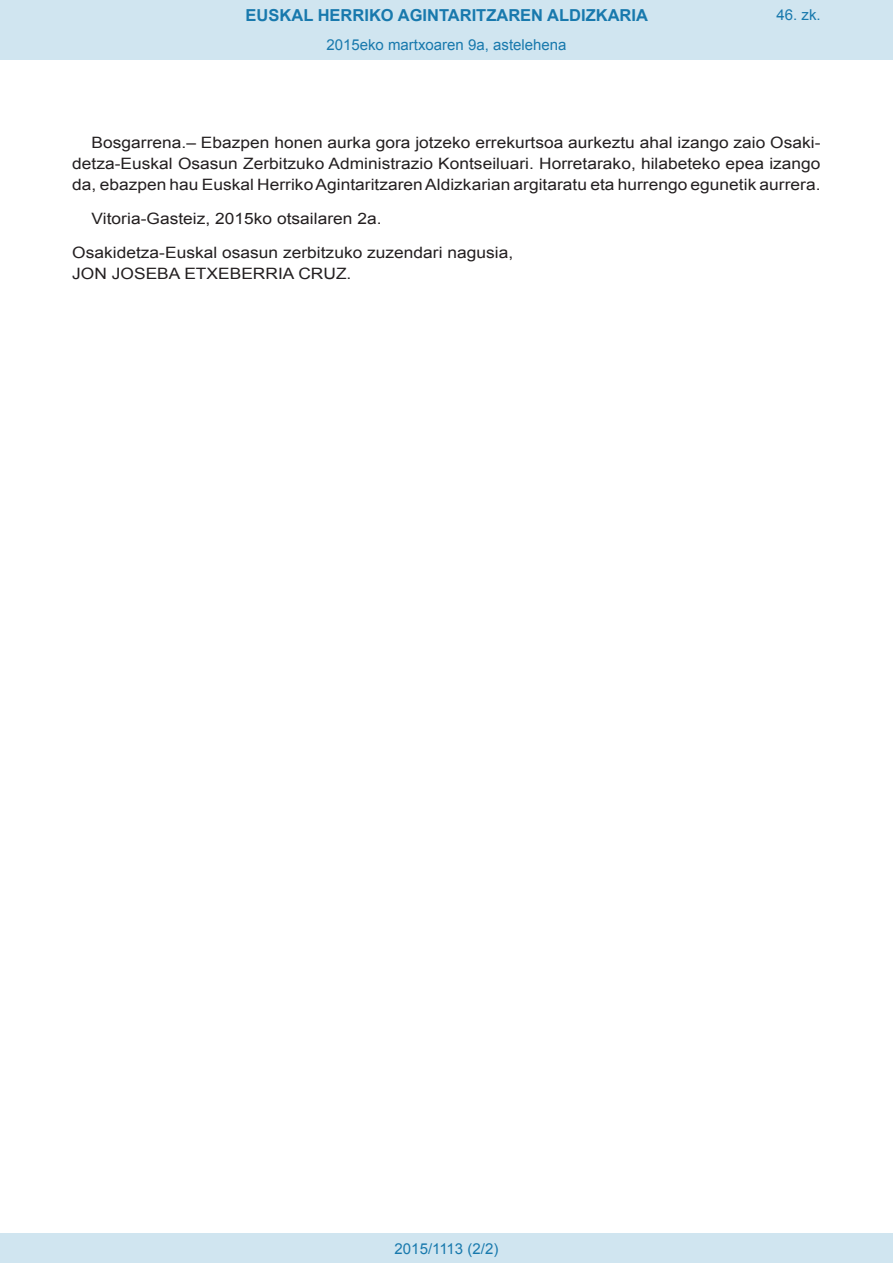
<style>
.page{position:relative;width:893px;height:1263px;background:#fff}
.page>*{position:absolute;margin:0;border:0;box-sizing:border-box;transform-origin:0 0}
.t1{font:700 16.5px "Arial";color:#1879ad}
.BOPVDetalle{font:15.6px/21px "Arial";color:#231f20;text-align:justify;scale:1.11 1}
.BOPVFirmaPuesto{font:15.6px "Arial";color:#231f20;scale:1.11 1}
.BOPVFirmaLugFec{font:15.6px "Arial";color:#231f20;scale:1.11 1}
.BOPVFirmaNombre{font:15.6px "Arial";color:#231f20;scale:1.11 1}
.Paginacion_Centro{font:15px "Arial";color:#1879ad}
</style>
<div class="page">
<div style="left:0;top:0;width:893px;height:60px;background:#d0e5f0"></div>
<div style="left:0;top:1233px;width:893px;height:30px;background:#d0e5f0"></div>
<p class="t1" style="left:246px;top:4px;width:404px">EUSKAL HERRIKO AGINTARITZAREN ALDIZKARIA</p>
<p class="Paginacion_Centro" style="left:326px;top:35px;width:242px">2015eko martxoaren 9a, astelehena</p>
<p class="Paginacion_Centro" style="left:776px;top:5px;width:46px">46. zk.</p>
<p class="BOPVDetalle" style="left:72px;top:132px;width:676px;text-indent:19px">Bosgarrena.– Ebazpen honen aurka gora jotzeko errekurtsoa aurkeztu ahal izango zaio Osaki&shy;detza-Euskal Osasun Zerbitzuko Administrazio Kontseiluari. Horretarako, hilabeteko epea izango da, ebazpen hau Euskal Herriko Agintaritzaren Aldizkarian argitaratu eta hurrengo egunetik aurrera.</p>
<p class="BOPVFirmaLugFec" style="left:92px;top:208px;width:263px">Vitoria-Gasteiz, 2015ko otsailaren 2a.</p>
<p class="BOPVFirmaPuesto" style="left:72px;top:242px;width:399px">Osakidetza-Euskal osasun zerbitzuko zuzendari nagusia,</p>
<p class="BOPVFirmaNombre" style="left:72px;top:263px;width:253px">JON JOSEBA ETXEBERRIA CRUZ.</p>
<p class="Paginacion_Centro" style="left:395px;top:1238px;width:105px">2015/1113 (2/2)</p>
</div>
